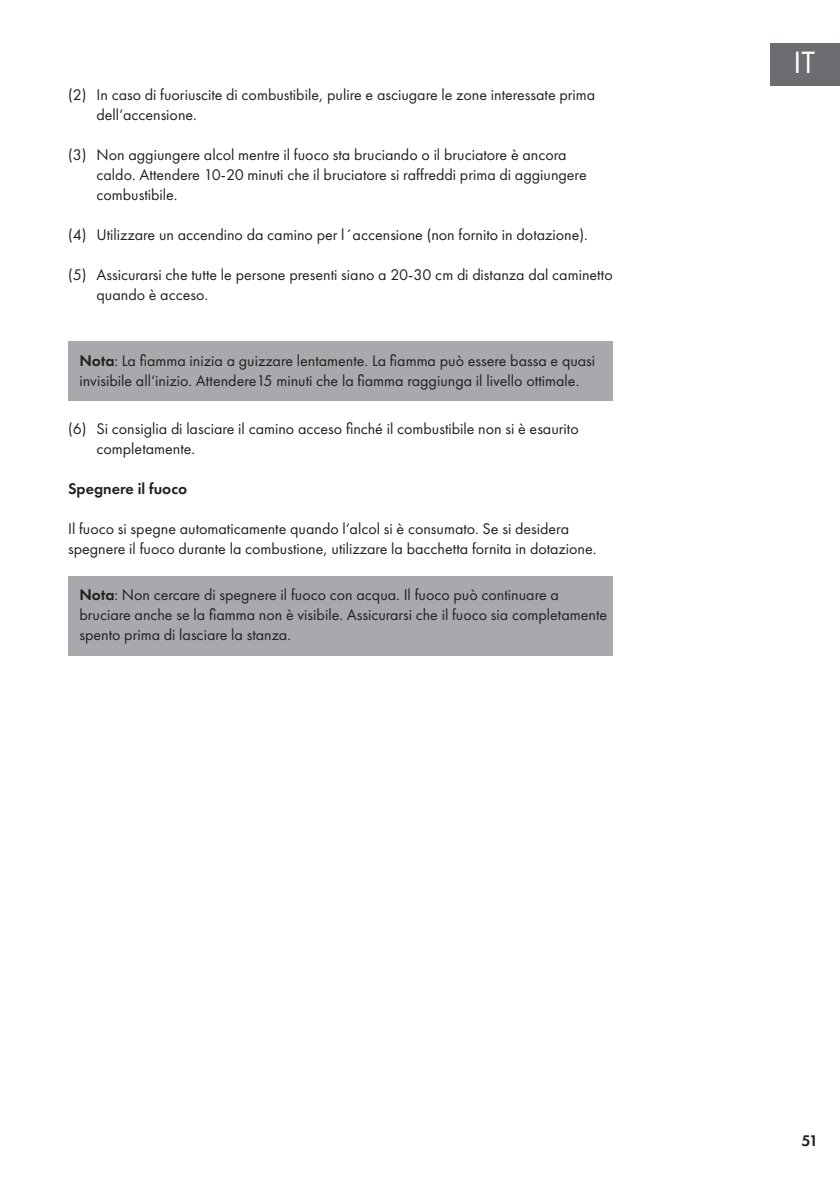
<style>
.page{position:relative;width:840px;height:1191px;background:#fff}
.page>*{position:absolute;margin:0;border:0;box-sizing:border-box;transform-origin:0 0}
.t1{font:32px "Futura PTW08";color:#fff}
.t2{font:16px/20px "Futura PTW08";color:#231f20}
.t3{font:600 16px "Futura PTW08";color:#231f20}
.s1{font-weight:600}
</style>
<div class="page">
<div style="left:770px;top:43px;width:69px;height:42px;background:#6c6d70"></div>
<div style="left:68px;top:342px;width:544px;height:59px;background:#a8a9ad"></div>
<div style="left:68px;top:576px;width:544px;height:79px;background:#a8a9ad"></div>
<p class="t2" style="left:96px;top:84px;width:500px;text-indent:-28px">(2) In caso di fuoriuscite di combustibile, pulire e asciugare le zone interessate prima dell‘accensione.</p>
<p class="t2" style="left:96px;top:144px;width:491px;text-indent:-28px">(3) Non aggiungere alcol mentre il fuoco sta bruciando o il bruciatore è ancora caldo. Attendere 10-20 minuti che il bruciatore si raffreddi prima di aggiungere combustibile.</p>
<p class="t2" style="left:68px;top:224px;width:521px">(4) Utilizzare un accendino da camino per l´accensione (non fornito in dotazione).</p>
<p class="t2" style="left:96px;top:264px;width:517px;text-indent:-28px">(5) Assicurarsi che tutte le persone presenti siano a 20-30 cm di distanza dal caminetto quando è acceso.</p>
<p class="t2" style="left:79px;top:350px;width:517px"><span class="s1">Nota</span>: La fiamma inizia a guizzare lentamente. La fiamma può essere bassa e quasi invisibile all‘inizio. Attendere15 minuti che la fiamma raggiunga il livello ottimale.</p>
<p class="t2" style="left:96px;top:418px;width:483px;text-indent:-28px">(6) Si consiglia di lasciare il camino acceso finché il combustibile non si è esaurito completamente.</p>
<p class="t3" style="left:68px;top:479px;width:120px">Spegnere il fuoco</p>
<p class="t2" style="left:68px;top:518px;width:529px">Il fuoco si spegne automaticamente quando l‘alcol si è consumato. Se si desidera spegnere il fuoco durante la combustione, utilizzare la bacchetta fornita in dotazione.</p>
<p class="t2" style="left:79px;top:584px;width:529px"><span class="s1">Nota</span>: Non cercare di spegnere il fuoco con acqua. Il fuoco può continuare a bruciare anche se la fiamma non è visibile. Assicurarsi che il fuoco sia completamente spento prima di lasciare la stanza.</p>
<h1 class="t1" style="left:793px;top:43px;width:23px">IT</h1>
<p class="t3" style="left:801px;top:1130px;width:18px">51</p>
</div>
